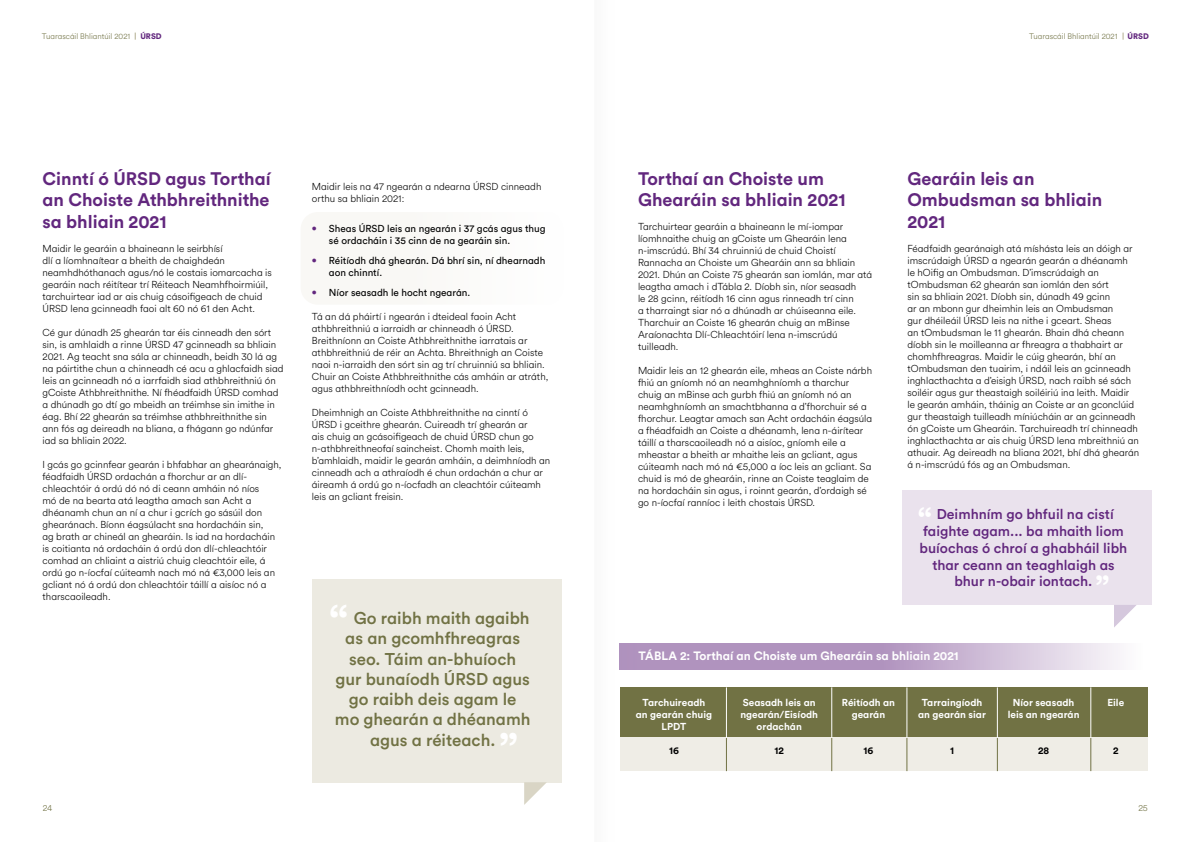
<style>
.page{position:relative;width:1191px;height:842px;background:#fff}
.page>*{position:absolute;margin:0;border:0;box-sizing:border-box;transform-origin:0 0}
.t1{font:500 48px "VM Circular Natter";color:#fff}
.t2{font:500 36px "VM Circular Natter";color:#fff}
.t3{font:700 18px/21.6px "VM Circular Shout";color:#62277e}
.t4{font:500 16.9px "VM Circular Natter";color:#717244}
.t5{font:500 14.1px/16.9px "VM Circular Natter";color:#62277e;text-align:center}
.t6{font:700 12px "VM Circular Shout";color:#fff}
.t7{font:300 10px/12px "VM Circular Whisper";color:#000}
.t8{font:10px/12px "VM Circular Chat";color:#000}
.t9{font:700 10px/12px "VM Circular Shout";color:#fff;text-align:center}
.t10{font:700 10px "VM Circular Shout";letter-spacing:.01em;color:#000}
.t11{font:300 9px "VM Circular Whisper";color:#717244}
.t12{font:300 8px "VM Circular Whisper";color:#717244}
.t13{font:900 8px "VM Circular Yell";color:#62277e}
.s1{font-family:"Gotham";font-weight:900;color:#62277e}
</style>
<div class="page">
<div style="left:301px;top:212px;width:263px;height:93px;background:#f9f8f5;border-radius:17px"></div>
<div style="left:312px;top:579px;width:250px;height:203px;background:#eceae1"></div>
<svg style="left:524px;top:782px;width:23px;height:23px"></svg>
<div style="left:620px;top:687px;width:527px;height:51px;background:#717244"></div>
<div style="left:620px;top:738px;width:527px;height:33px;background:#efede6"></div>
<hr style="left:726px;top:738px;width:1px;height:33px;background:#717244">
<hr style="left:726px;top:687px;width:1px;height:51px;background:#fff">
<hr style="left:831px;top:738px;width:1px;height:33px;background:#717244">
<hr style="left:831px;top:687px;width:1px;height:51px;background:#fff">
<hr style="left:1090px;top:738px;width:1px;height:33px;background:#717244">
<hr style="left:1090px;top:687px;width:1px;height:51px;background:#fff">
<hr style="left:997px;top:738px;width:1px;height:33px;background:#717244">
<hr style="left:997px;top:687px;width:1px;height:51px;background:#fff">
<hr style="left:906px;top:738px;width:1px;height:33px;background:#717244">
<hr style="left:906px;top:687px;width:1px;height:51px;background:#fff">
<svg style="left:640px;top:643px;width:480px;height:27px;background:#c1aacc"></svg>
<div style="left:901px;top:490px;width:250px;height:115px;background:#eae2ed"></div>
<svg style="left:1114px;top:605px;width:22px;height:22px"></svg>
<img style="left:619px;top:643px;width:21px;height:95px">
<p class="t12" style="left:42px;top:31px;width:90px">Tuarascáil Bhliantúil 2021</p>
<p class="t13" style="left:140px;top:31px;width:23px">ÚRSD</p>
<p class="t12" style="left:1029px;top:31px;width:90px">Tuarascáil Bhliantúil 2021</p>
<p class="t13" style="left:1127px;top:31px;width:23px">ÚRSD</p>
<h3 class="t3" style="left:43px;top:167px;width:230px;text-align:justify">Cinntí ó ÚRSD agus Torthaí an Choiste Athbhreithnithe sa bhliain 2021</h3>
<p class="t7" style="left:43px;top:242px;width:231px">Maidir le gearáin a bhaineann le seirbhísí<br>dlí a líomhnaítear a bheith de chaighdeán neamhdhóthanach agus/nó le costais iomarcacha is gearáin nach réitítear trí Réiteach Neamhfhoirmiúil, tarchuirtear iad ar ais chuig cásoifigeach de chuid ÚRSD lena gcinneadh faoi alt 60 nó 61 den Acht.</p>
<p class="t7" style="left:43px;top:326px;width:242px">Cé gur dúnadh 25 ghearán tar éis cinneadh den sórt sin, is amhlaidh a rinne ÚRSD 47 gcinneadh sa bhliain 2021. Ag teacht sna sála ar chinneadh, beidh 30 lá ag na páirtithe chun a chinneadh cé acu a ghlacfaidh siad leis an gcinneadh nó a iarrfaidh siad athbhreithniú ón gCoiste Athbhreithnithe. Ní fhéadfaidh ÚRSD comhad a dhúnadh go dtí go mbeidh an tréimhse sin imithe in éag. Bhí 22 ghearán sa tréimhse athbhreithnithe sin ann fós ag deireadh na bliana, a fhágann go ndúnfar iad sa bhliain 2022.</p>
<p class="t7" style="left:43px;top:458px;width:240px">I gcás go gcinnfear gearán i bhfabhar an ghearánaigh, féadfaidh ÚRSD ordachán a fhorchur ar an dlí&shy;chleachtóir á ordú dó nó di ceann amháin nó níos<br>mó de na bearta atá leagtha amach san Acht a dhéanamh chun an ní a chur i gcrích go sásúil don ghearánach. Bíonn éagsúlacht sna hordacháin sin,<br>ag brath ar chineál an ghearáin. Is iad na hordacháin is coitianta ná ordacháin á ordú don dlí-chleachtóir comhad an chliaint a aistriú chuig cleachtóir eile, á ordú go n-íocfaí cúiteamh nach mó ná €3,000 leis an gcliant nó á ordú don chleachtóir táillí a aisíoc nó a tharscaoileadh.</p>
<p class="t7" style="left:312px;top:180px;width:231px">Maidir leis na 47 ngearán a ndearna ÚRSD cinneadh orthu sa bhliain 2021:</p>
<p class="t8" style="left:329px;top:222px;width:218px;text-indent:-17px"><span class="s1">•</span> Sheas ÚRSD leis an ngearán i 37 gcás agus thug sé ordacháin i 35 cinn de na gearáin sin.</p>
<p class="t8" style="left:329px;top:254px;width:218px;text-indent:-17px"><span class="s1">•</span> Réitíodh dhá ghearán. Dá bhrí sin, ní dhearnadh aon chinntí.</p>
<p class="t8" style="left:312px;top:286px;width:160px"><span class="s1">•</span> Níor seasadh le hocht ngearán.</p>
<p class="t7" style="left:312px;top:310px;width:238px">Tá an dá pháirtí i ngearán i dteideal faoin Acht athbhreithniú a iarraidh ar chinneadh ó ÚRSD.<br>Breithníonn an Coiste Athbhreithnithe iarratais ar athbhreithniú de réir an Achta. Bhreithnigh an Coiste naoi n-iarraidh den sórt sin ag trí chruinniú sa bhliain.<br>Chuir an Coiste Athbhreithnithe cás amháin ar atráth, agus athbhreithníodh ocht gcinneadh.</p>
<p class="t7" style="left:312px;top:406px;width:240px">Dheimhnigh an Coiste Athbhreithnithe na cinntí ó ÚRSD i gceithre ghearán. Cuireadh trí ghearán ar<br>ais chuig an gcásoifigeach de chuid ÚRSD chun go n-athbhreithneofaí saincheist. Chomh maith leis, b’amhlaidh, maidir le gearán amháin, a deimhníodh an cinneadh ach a athraíodh é chun ordachán a chur ar áireamh á ordú go n-íocfadh an cleachtóir cúiteamh leis an gcliant freisin.</p>
<h1 class="t1" style="left:329px;top:589px;width:21px">“</h1>
<h3 class="t4" style="left:354px;top:606px;width:177px">Go raibh maith agaibh</h3>
<h3 class="t4" style="left:345px;top:627px;width:176px">as an gcomhfhreagras</h3>
<h3 class="t4" style="left:349px;top:647px;width:169px">seo. Táim an-bhuíoch</h3>
<h3 class="t4" style="left:335px;top:667px;width:196px">gur bunaíodh ÚRSD agus</h3>
<h3 class="t4" style="left:349px;top:688px;width:169px">go raibh deis agam le</h3>
<h3 class="t4" style="left:335px;top:708px;width:197px">mo ghearán a dhéanamh</h3>
<h3 class="t4" style="left:370px;top:728px;width:127px">agus a réiteach.</h3>
<h1 class="t1" style="left:499px;top:717px;width:21px">”</h1>
<h3 class="t3" style="left:638px;top:167px;width:209px">Torthaí an Choiste um<br>Ghearáin sa bhliain 2021</h3>
<p class="t7" style="left:638px;top:220px;width:236px">Tarchuirtear gearáin a bhaineann le mí-iompar líomhnaithe chuig an gCoiste um Ghearáin lena n-imscrúdú. Bhí 34 chruinniú de chuid Choistí Rannacha an Choiste um Ghearáin ann sa bhliain 2021. Dhún an Coiste 75 ghearán san iomlán, mar atá leagtha amach i dTábla 2. Díobh sin, níor seasadh<br>le 28 gcinn, réitíodh 16 cinn agus rinneadh trí cinn<br>a tharraingt siar nó a dhúnadh ar chúiseanna eile.<br>Tharchuir an Coiste 16 ghearán chuig an mBinse Araíonachta Dlí-Chleachtóirí lena n-imscrúdú tuilleadh.</p>
<p class="t7" style="left:638px;top:364px;width:236px">Maidir leis an 12 ghearán eile, mheas an Coiste nárbh fhiú an gníomh nó an neamhghníomh a tharchur chuig an mBinse ach gurbh fhiú an gníomh nó an neamhghníomh an smachtbhanna a d’fhorchuir sé a fhorchur. Leagtar amach san Acht ordacháin éagsúla a fhéadfaidh an Coiste a dhéanamh, lena n-áirítear táillí a tharscaoileadh nó a aisíoc, gníomh eile a mheastar a bheith ar mhaithe leis an gcliant, agus cúiteamh nach mó ná €5,000 a íoc leis an gcliant. Sa chuid is mó de ghearáin, rinne an Coiste teaglaim de na hordacháin sin agus, i roinnt gearán, d’ordaigh sé go n-íocfaí ranníoc i leith chostais ÚRSD.</p>
<h3 class="t3" style="left:907px;top:167px;width:196px">Gearáin leis an<br>Ombudsman sa bhliain<br>2021</h3>
<p class="t7" style="left:907px;top:242px;width:233px">Féadfaidh gearánaigh atá míshásta leis an dóigh ar imscrúdaigh ÚRSD a ngearán gearán a dhéanamh<br>le hOifig an Ombudsman. D’imscrúdaigh an tOmbudsman 62 ghearán san iomlán den sórt<br>sin sa bhliain 2021. Díobh sin, dúnadh 49 gcinn<br>ar an mbonn gur dheimhin leis an Ombudsman<br>gur dhéileáil ÚRSD leis na nithe i gceart. Sheas<br>an tOmbudsman le 11 ghearán. Bhain dhá cheann díobh sin le moilleanna ar fhreagra a thabhairt ar chomhfhreagras. Maidir le cúig ghearán, bhí an tOmbudsman den tuairim, i ndáil leis an gcinneadh inghlacthachta a d’eisigh ÚRSD, nach raibh sé sách soiléir agus gur theastaigh soiléiriú ina leith. Maidir le gearán amháin, tháinig an Coiste ar an gconclúid gur theastaigh tuilleadh míniúcháin ar an gcinneadh ón gCoiste um Ghearáin. Tarchuireadh trí chinneadh inghlacthachta ar ais chuig ÚRSD lena mbreithniú an athuair. Ag deireadh na bliana 2021, bhí dhá ghearán á n-imscrúdú fós ag an Ombudsman.</p>
<h2 class="t2" style="left:917px;top:496px;width:16px">“</h2>
<h3 class="t5" style="left:919px;top:505px;width:209px">Deimhním go bhfuil na cistí faighte agam... ba mhaith liom buíochas ó chroí a ghabháil libh thar ceann an teaghlaigh as bhur n-obair iontach.</h3>
<h2 class="t2" style="left:1095px;top:564px;width:16px">”</h2>
<p class="t6" style="left:638px;top:648px;width:322px">TÁBLA 2: Torthaí an Choiste um Ghearáin sa bhliain 2021</p>
<p class="t9" style="left:636px;top:696px;width:78px">Tarchuireadh an gearán chuig<br>LPDT</p>
<p class="t10" style="left:669px;top:743px;width:11px">16</p>
<p class="t9" style="left:740px;top:696px;width:79px">Seasadh leis an ngearán/Eisíodh ordachán</p>
<p class="t10" style="left:774px;top:743px;width:11px">12</p>
<p class="t9" style="left:842px;top:696px;width:55px">Réitíodh an gearán</p>
<p class="t10" style="left:863px;top:743px;width:11px">16</p>
<p class="t9" style="left:918px;top:696px;width:69px">Tarraingíodh an gearán siar</p>
<p class="t10" style="left:950px;top:743px;width:5px">1</p>
<p class="t9" style="left:1007px;top:696px;width:73px">Níor seasadh leis an ngearán</p>
<p class="t10" style="left:1038px;top:743px;width:13px">28</p>
<p class="t9" style="left:1107px;top:696px;width:18px">Eile</p>
<p class="t10" style="left:1113px;top:743px;width:7px">2</p>
<p class="t11" style="left:43px;top:802px;width:11px">24</p>
<p class="t11" style="left:1138px;top:802px;width:11px">25</p>
</div>
